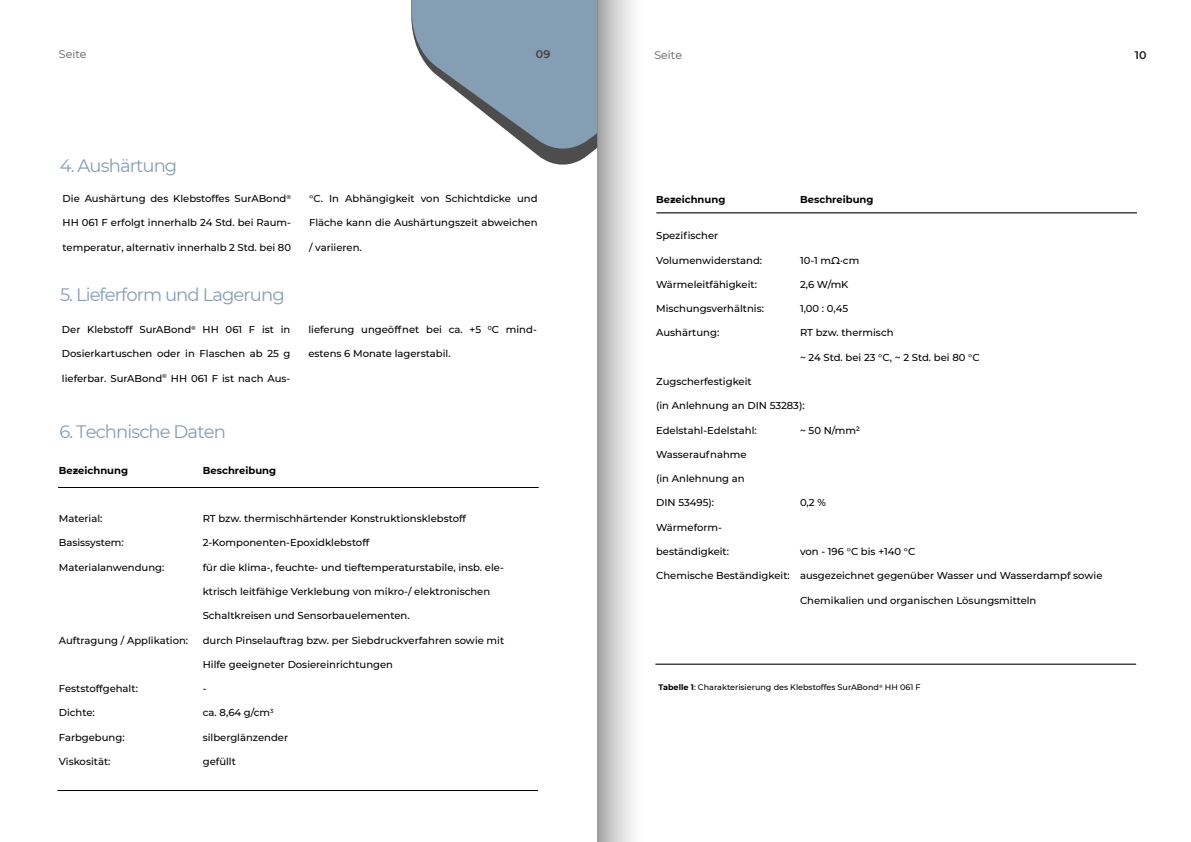
<style>
.page{position:relative;width:1191px;height:842px;background:#fff}
.page>*{position:absolute;margin:0;border:0;box-sizing:border-box;transform-origin:0 0}
.t1{font:18px "Montserrat";letter-spacing:-.05em;color:#869eb3}
.t2{font:11.1px "Montserrat";color:#58595b}
.t3{font:600 11.1px "Montserrat";color:#414042}
.t4{font:600 11.1px "Montserrat";color:#1a1a1a}
.t5{font:500 10px "Montserrat";color:#000}
.t6{font:700 10px "Montserrat Alternates";color:#000}
.t7{font:500 8px "Montserrat";color:#000}
.s1{font-weight:700}
</style>
<div class="page">
<hr style="left:656px;top:212px;width:481px;height:1px;background:#000">
<hr style="left:655px;top:664px;width:481px;height:1px;background:#000">
<svg style="left:597px;top:0;width:71px;height:841px"></svg>
<svg style="left:411px;top:0;width:186px;height:165px"></svg>
<div style="left:1128px;top:44px;width:22px;height:22px;border:1px solid #fff;border-radius:50%"></div>
<hr style="left:57px;top:790px;width:481px;height:1px;background:#000">
<hr style="left:58px;top:487px;width:481px;height:1px;background:#000">
<p class="t2" style="left:59px;top:47px;width:29px">Seite</p>
<p class="t3" style="left:536px;top:46px;width:16px">09</p>
<p class="t2" style="left:654px;top:47px;width:29px">Seite</p>
<p class="t4" style="left:1135px;top:47px;width:13px">10</p>
<h1 class="t1" style="left:60px;top:153px;width:119px">4. Aushärtung</h1>
<p class="t5" style="left:63px;top:192px;width:230px">Die Aushärtung des Klebstoffes SurABond<sup>®</sup></p>
<p class="t5" style="left:63px;top:216px;width:230px">HH 061 F erfolgt innerhalb 24 Std. bei Raum-</p>
<p class="t5" style="left:63px;top:240px;width:230px">temperatur, alternativ innerhalb 2 Std. bei 80</p>
<h1 class="t1" style="left:60px;top:282px;width:226px">5. Lieferform und Lagerung</h1>
<p class="t5" style="left:62px;top:323px;width:230px">Der Klebstoff SurABond<sup>®</sup> HH 061 F ist in</p>
<p class="t5" style="left:62px;top:347px;width:230px">Dosierkartuschen oder in Flaschen ab 25 g</p>
<p class="t5" style="left:62px;top:371px;width:230px">lieferbar. SurABond<sup>®</sup> HH 061 F ist nach Aus-</p>
<p class="t5" style="left:309px;top:192px;width:230px">°C. In Abhängigkeit von Schichtdicke und</p>
<p class="t5" style="left:309px;top:216px;width:230px">Fläche kann die Aushärtungszeit abweichen</p>
<p class="t5" style="left:309px;top:240px;width:54px">/ variieren.</p>
<p class="t5" style="left:308px;top:323px;width:230px">lieferung ungeöffnet bei ca. +5 <sup>0</sup>C mind-</p>
<p class="t5" style="left:308px;top:347px;width:144px">estens 6 Monate lagerstabil.</p>
<h1 class="t1" style="left:59px;top:419px;width:168px">6. Technische Daten</h1>
<p class="t6" style="left:59px;top:463px;width:71px">Bezeichnung</p>
<p class="t6" style="left:203px;top:463px;width:75px">Beschreibung</p>
<p class="t5" style="left:59px;top:512px;width:45px">Material:</p>
<p class="t5" style="left:203px;top:512px;width:265px">RT bzw. thermischhärtender Konstruktionsklebstoff</p>
<p class="t5" style="left:59px;top:536px;width:66px">Basissystem:</p>
<p class="t5" style="left:203px;top:536px;width:168px">2-Komponenten-Epoxidklebstoff</p>
<p class="t5" style="left:59px;top:560px;width:107px">Materialanwendung:</p>
<p class="t5" style="left:203px;top:560px;width:303px">für die klima-, feuchte- und tieftemperaturstabile, insb. ele-</p>
<p class="t5" style="left:203px;top:584px;width:289px">ktrisch leitfähige Verklebung von mikro-/ elektronischen</p>
<p class="t5" style="left:203px;top:609px;width:208px">Schaltkreisen und Sensorbauelementen.</p>
<p class="t5" style="left:59px;top:633px;width:131px">Auftragung / Applikation:</p>
<p class="t5" style="left:203px;top:633px;width:303px">durch Pinselauftrag bzw. per Siebdruckverfahren sowie mit</p>
<p class="t5" style="left:203px;top:657px;width:192px">Hilfe geeigneter Dosiereinrichtungen</p>
<p class="t5" style="left:59px;top:682px;width:81px">Feststoffgehalt:</p>
<p class="t5" style="left:203px;top:682px;width:5px">-</p>
<p class="t5" style="left:59px;top:706px;width:37px">Dichte:</p>
<p class="t5" style="left:203px;top:706px;width:72px">ca. 8,64 g/cm<sup>3</sup></p>
<p class="t5" style="left:59px;top:730px;width:67px">Farbgebung:</p>
<p class="t5" style="left:203px;top:730px;width:87px">silberglänzender</p>
<p class="t5" style="left:59px;top:754px;width:53px">Viskosität:</p>
<p class="t5" style="left:203px;top:754px;width:35px">gefüllt</p>
<p class="t6" style="left:656px;top:192px;width:71px">Bezeichnung</p>
<p class="t6" style="left:800px;top:192px;width:75px">Beschreibung</p>
<p class="t5" style="left:656px;top:229px;width:64px">Spezifischer</p>
<p class="t5" style="left:656px;top:253px;width:108px">Volumenwiderstand:</p>
<p class="t5" style="left:800px;top:253px;width:61px">10-1 mΩ·cm</p>
<p class="t5" style="left:656px;top:277px;width:102px">Wärmeleitfähigkeit:</p>
<p class="t5" style="left:800px;top:277px;width:50px">2,6 W/mK</p>
<p class="t5" style="left:656px;top:302px;width:109px">Mischungsverhältnis:</p>
<p class="t5" style="left:800px;top:302px;width:50px">1,00 : 0,45</p>
<p class="t5" style="left:656px;top:326px;width:65px">Aushärtung:</p>
<p class="t5" style="left:800px;top:326px;width:95px">RT bzw. thermisch</p>
<p class="t5" style="left:800px;top:350px;width:181px">~ 24 Std. bei 23 °C, ~ 2 Std. bei 80 °C</p>
<p class="t5" style="left:656px;top:374px;width:97px">Zugscherfestigkeit</p>
<p class="t5" style="left:656px;top:399px;width:150px">(in Anlehnung an DIN 53283):</p>
<p class="t5" style="left:656px;top:423px;width:102px">Edelstahl-Edelstahl:</p>
<p class="t5" style="left:800px;top:423px;width:62px">~ 50 N/mm²</p>
<p class="t5" style="left:656px;top:447px;width:92px">Wasseraufnahme</p>
<p class="t5" style="left:656px;top:472px;width:90px">(in Anlehnung an</p>
<p class="t5" style="left:656px;top:496px;width:59px">DIN 53495):</p>
<p class="t5" style="left:800px;top:496px;width:27px">0,2 %</p>
<p class="t5" style="left:656px;top:520px;width:67px">Wärmeform-</p>
<p class="t5" style="left:656px;top:544px;width:74px">beständigkeit:</p>
<p class="t5" style="left:800px;top:544px;width:117px">von - 196 °C bis +140 °C</p>
<p class="t5" style="left:656px;top:569px;width:448px">Chemische Beständigkeit: ausgezeichnet gegenüber Wasser und Wasserdampf sowie</p>
<p class="t5" style="left:800px;top:593px;width:238px">Chemikalien und organischen Lösungsmitteln</p>
<p class="t7" style="left:658px;top:682px;width:264px"><span class="s1">Tabelle 1</span>: Charakterisierung des Klebstoffes SurABond<sup>®</sup> HH 061 F</p>
</div>
